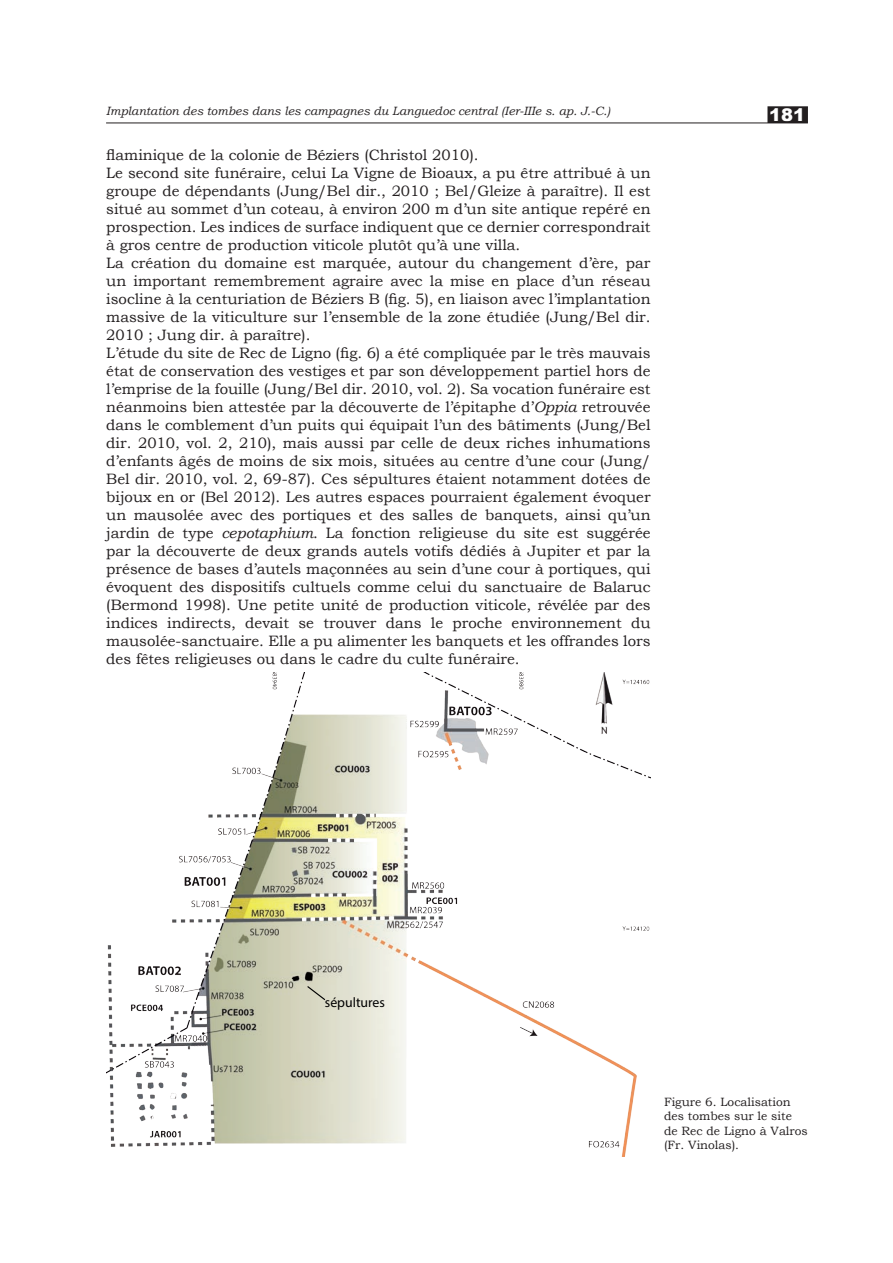
<style>
.page{position:relative;width:893px;height:1263px;background:#fff}
.page>*{position:absolute;margin:0;border:0;box-sizing:border-box;transform-origin:0 0}
.t1{font:900 17.4px "Arial";color:#fff}
.t2{font:15px/18px "Bookman Old Style";color:#231f20}
.t3{font:13.8px "Myriad Pro";color:#000}
.t4{font:italic 12px "Bookman Old Style";color:#231f20}
.t5{font:12px/14.4px "Bookman Old Style";color:#231f20}
.s1{font-style:italic}
</style>
<div class="page">
<hr style="left:106px;top:123px;width:702px;height:1px;background:#231f20">
<div style="left:768px;top:107px;width:39px;height:15px;background:#231f20"></div>
<div style="left:767px;top:106px;width:41px;height:17px;border:2px solid #231f20"></div>
<img style="left:106px;top:672px;width:545px;height:485px">
<svg style="left:306px;top:985px;width:20px;height:16px"></svg>
<p class="t4" style="left:106px;top:103px;width:506px">Implantation des tombes dans les campagnes du Languedoc central (Ier-IIIe s. ap. J.-C.)</p>
<p class="t2" style="left:106px;top:146px;width:546px">flaminique de la colonie de Béziers (Christol 2010).<br>Le second site funéraire, celui La Vigne de Bioaux, a pu être attribué à un groupe de dépendants (Jung/Bel dir., 2010 ; Bel/Gleize à paraître). Il est situé au sommet d’un coteau, à environ 200 m d’un site antique repéré en prospection. Les indices de surface indiquent que ce dernier correspondrait à gros centre de production viticole plutôt qu’à une villa.<br>La création du domaine est marquée, autour du changement d’ère, par un important remembrement agraire avec la mise en place d’un réseau isocline à la centuriation de Béziers B (fig. 5), en liaison avec l’implantation massive de la viticulture sur l’ensemble de la zone étudiée (Jung/Bel dir.<br>2010 ; Jung dir. à paraître).<br>L’étude du site de Rec de Ligno (fig. 6) a été compliquée par le très mauvais état de conservation des vestiges et par son développement partiel hors de l’emprise de la fouille (Jung/Bel dir. 2010, vol. 2). Sa vocation funéraire est néanmoins bien attestée par la découverte de l’épitaphe d’<span class="s1">Oppia</span> retrouvée dans le comblement d’un puits qui équipait l’un des bâtiments (Jung/Bel dir. 2010, vol. 2, 210), mais aussi par celle de deux riches inhumations d’enfants âgés de moins de six mois, situées au centre d’une cour (Jung/ Bel dir. 2010, vol. 2, 69-87). Ces sépultures étaient notamment dotées de bijoux en or (Bel 2012). Les autres espaces pourraient également évoquer un mausolée avec des portiques et des salles de banquets, ainsi qu’un jardin de type <span class="s1">cepotaphium</span>. La fonction religieuse du site est suggérée par la découverte de deux grands autels votifs dédiés à Jupiter et par la présence de bases d’autels maçonnées au sein d’une cour à portiques, qui évoquent des dispositifs cultuels comme celui du sanctuaire de Balaruc (Bermond 1998). Une petite unité de production viticole, révélée par des indices indirects, devait se trouver dans le proche environnement du mausolée-sanctuaire. Elle a pu alimenter les banquets et les offrandes lors des fêtes religieuses ou dans le cadre du culte funéraire.</p>
<p class="t1" style="left:769px;top:102px;width:38px">181</p>
<p class="t3" style="left:325px;top:994px;width:62px">sépultures</p>
<p class="t5" style="left:664px;top:1094px;width:145px">Figure 6. Localisation des tombes sur le site de Rec de Ligno à Valros (Fr. Vinolas).</p>
</div>
